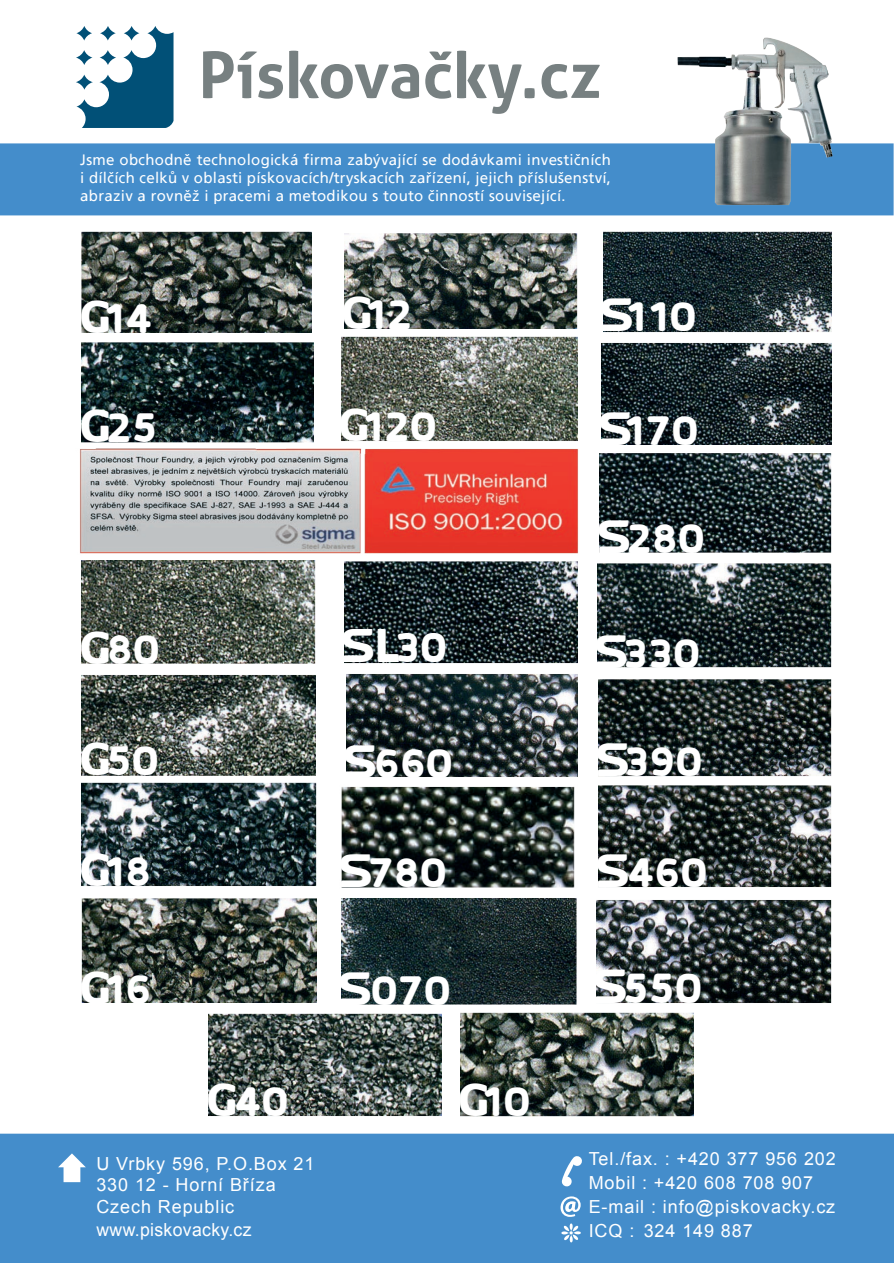
<style>
.page{position:relative;width:894px;height:1263px;background:#fff}
.page>*{position:absolute;margin:0;border:0;box-sizing:border-box;transform-origin:0 0}
.t1{font:42.75px "SK Yfont Thick";color:#fff}
.t2{font:42.3px "SK Yfont Thick";color:#fff}
.t3{font:41.7px "SK Yfont Thick";letter-spacing:.02em;color:#fff}
.t4{font:18px/24px "Arial";letter-spacing:.05em;color:#fff}
.t5{font:18px "Arial";letter-spacing:.02em;color:#fff}
.t6{font:15px/18px "Frutiger Linotype";letter-spacing:.02em;color:#fff;text-align:justify}
</style>
<div class="page">
<img style="left:80px;top:397px;width:499px;height:165px">
<div style="left:86px;top:429px;width:200px;height:19px;background:#fff"></div>
<div style="left:0;top:143px;width:893px;height:72px;background:#448dcb"></div>
<div style="left:0;top:1134px;width:893px;height:129px;background:#448dcb"></div>
<img style="left:677px;top:37px;width:155px;height:168px">
<svg style="left:561px;top:1156px;width:21px;height:31px"></svg>
<svg style="left:560px;top:1196px;width:20px;height:21px"></svg>
<svg style="left:561px;top:1223px;width:19px;height:19px"></svg>
<svg style="left:76px;top:26px;width:97px;height:102px"></svg>
<svg style="left:203px;top:51px;width:80px;height:48px"></svg>
<svg style="left:289px;top:51px;width:130px;height:48px"></svg>
<svg style="left:425px;top:51px;width:26px;height:48px"></svg>
<svg style="left:457px;top:51px;width:77px;height:63px"></svg>
<svg style="left:541px;top:64px;width:58px;height:35px"></svg>
<img style="left:460px;top:1012px;width:233px;height:104px">
<img style="left:341px;top:953px;width:236px;height:52px">
<img style="left:603px;top:231px;width:228px;height:102px">
<img style="left:601px;top:342px;width:230px;height:102px">
<img style="left:597px;top:563px;width:234px;height:104px">
<img style="left:598px;top:679px;width:233px;height:98px">
<img style="left:598px;top:785px;width:233px;height:102px">
<img style="left:596px;top:900px;width:235px;height:103px">
<img style="left:346px;top:674px;width:231px;height:44px">
<img style="left:341px;top:718px;width:236px;height:235px">
<img style="left:344px;top:561px;width:233px;height:103px">
<img style="left:599px;top:453px;width:232px;height:100px">
<img style="left:344px;top:233px;width:233px;height:95px">
<img style="left:341px;top:336px;width:236px;height:107px">
<img style="left:81px;top:232px;width:230px;height:100px">
<img style="left:209px;top:1014px;width:232px;height:102px">
<img style="left:82px;top:342px;width:231px;height:103px">
<img style="left:81px;top:898px;width:236px;height:105px">
<img style="left:82px;top:782px;width:235px;height:104px">
<img style="left:82px;top:675px;width:234px;height:101px">
<img style="left:82px;top:560px;width:233px;height:104px">
<svg style="left:58px;top:1153px;width:28px;height:29px"></svg>
<p class="t6" style="left:80px;top:151px;width:532px">Jsme obchodně technologická firma zabývající se dodávkami investičních i dílčích celků v oblasti pískovacích/tryskacích zařízení, jejich příslušenství, abraziv a rovněž i pracemi a metodikou s touto činností související.</p>
<h3 class="t3" style="left:79px;top:300px;width:74px">G14</h3>
<h3 class="t3" style="left:341px;top:296px;width:73px">G12</h3>
<h3 class="t3" style="left:599px;top:298px;width:98px">S110</h3>
<h3 class="t3" style="left:79px;top:409px;width:79px">G25</h3>
<h3 class="t3" style="left:338px;top:408px;width:100px">G120</h3>
<h3 class="t3" style="left:598px;top:412px;width:101px">S170</h3>
<h3 class="t3" style="left:597px;top:520px;width:109px">S280</h3>
<h3 class="t3" style="left:79px;top:631px;width:82px">G80</h3>
<h2 class="t2" style="left:341px;top:629px;width:107px">SL30</h2>
<h3 class="t3" style="left:594px;top:635px;width:107px">S330</h3>
<h3 class="t3" style="left:79px;top:742px;width:81px">G50</h3>
<h3 class="t3" style="left:343px;top:745px;width:111px">S660</h3>
<h3 class="t3" style="left:595px;top:744px;width:108px">S390</h3>
<h3 class="t3" style="left:79px;top:853px;width:73px">G18</h3>
<h3 class="t3" style="left:338px;top:854px;width:109px">S780</h3>
<h3 class="t3" style="left:595px;top:854px;width:113px">S460</h3>
<h3 class="t3" style="left:79px;top:971px;width:73px">G16</h3>
<h3 class="t3" style="left:338px;top:972px;width:114px">S070</h3>
<h1 class="t1" style="left:593px;top:970px;width:110px">S550</h1>
<h3 class="t3" style="left:206px;top:1083px;width:84px">G40</h3>
<h3 class="t3" style="left:457px;top:1083px;width:74px">G10</h3>
<p class="t4" style="left:96px;top:1153px;width:219px;line-height:21.6px">U Vrbky 596, P.O.Box 21<br>330 12 - Horní Bříza<br>Czech Republic</p>
<p class="t5" style="left:96px;top:1218px;width:156px">www.piskovacky.cz</p>
<p class="t4" style="left:588px;top:1146px;width:248px">Tel./fax. : +420 377 956 202<br>Mobil : +420 608 708 907<br>E-mail : info@piskovacky.cz<br>ICQ : 324 149 887</p>
</div>
